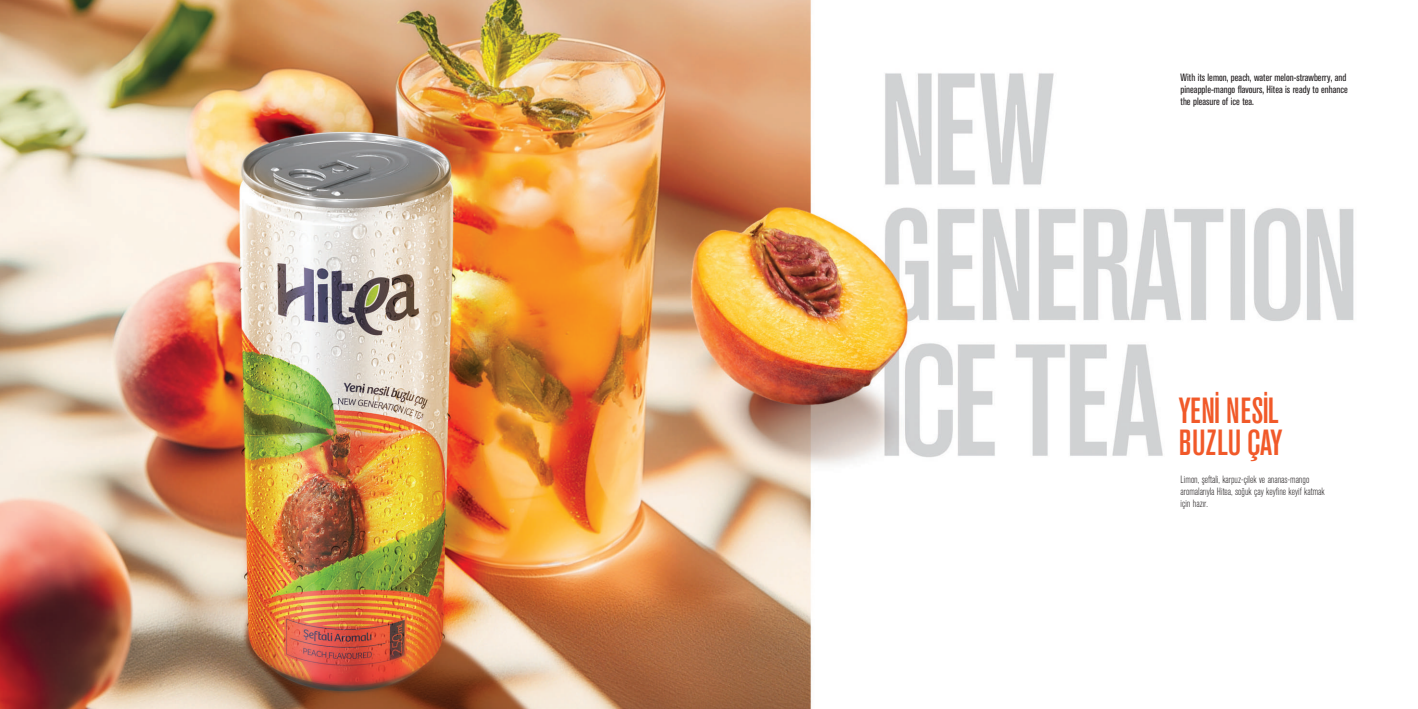
<style>
.page{position:relative;width:1418px;height:709px;background:#fff}
.page>*{position:absolute;margin:0;border:0;box-sizing:border-box;transform-origin:0 0}
.t1{font:500 condensed 36px/32px "Akzidenz Grotesk BE";color:#f15929}
.t2{font:condensed 10.5px/12px "Akzidenz Grotesk BE";color:#231f20}
.t3{font:300 condensed 10.5px/12px "Akzidenz Grotesk BE";color:#231f20}
</style>
<div class="page">
<img style="left:0;top:0;width:1354px;height:709px">
<p class="t2" style="left:1180px;top:72px;width:169px">With its lemon, peach, water melon-strawberry, and pineapple-mango flavours, Hitea is ready to enhance the pleasure of ice tea.</p>
<h1 class="t1" style="left:1178px;top:395px;width:105px">YENİ NESİL<br>BUZLU ÇAY</h1>
<p class="t3" style="left:1180px;top:474px;width:146px">Limon, şeftali, karpuz-çilek ve ananas-mango aromalarıyla Hitea, soğuk çay keyfine keyif katmak için hazır.</p>
</div>
